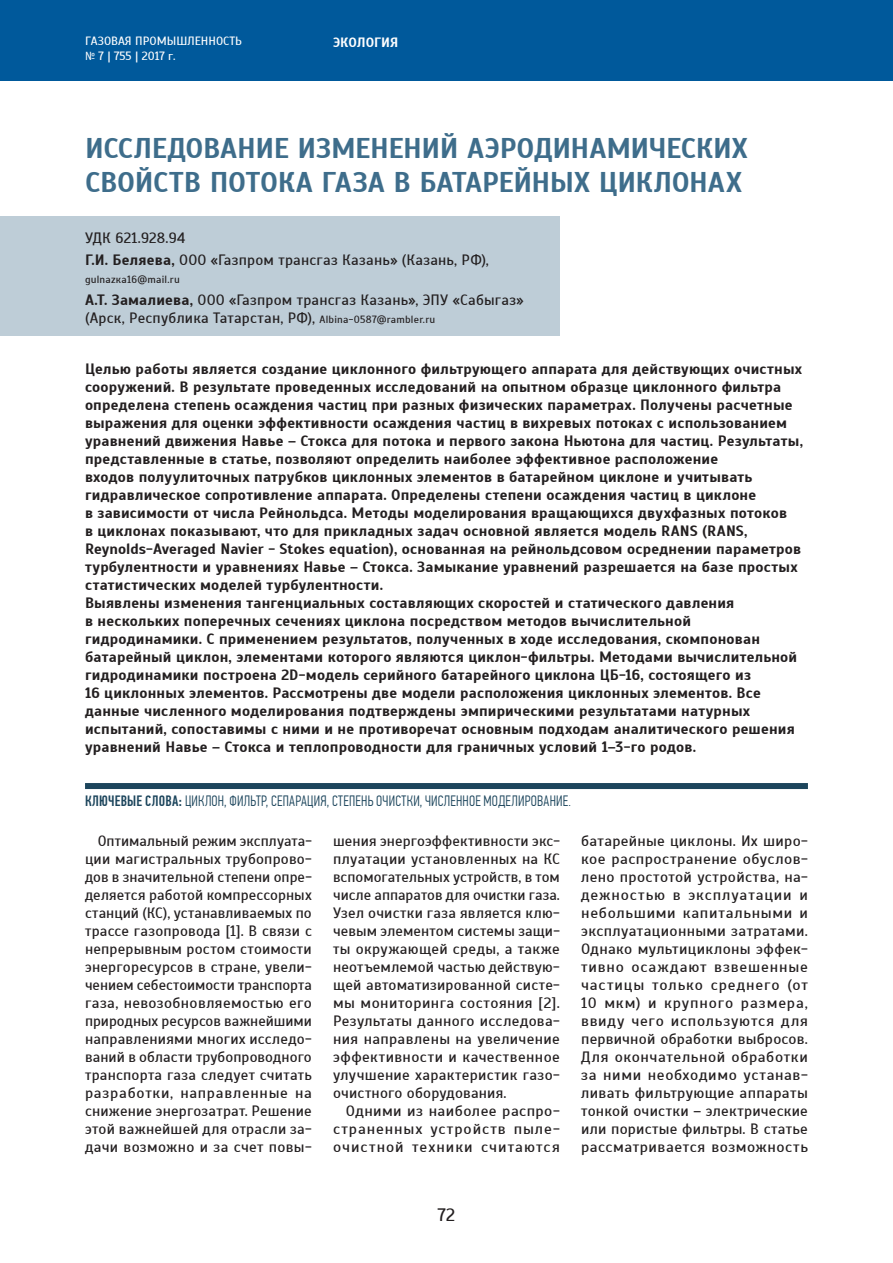
<style>
.page{position:relative;width:893px;height:1263px;background:#fff}
.page>*{position:absolute;margin:0;border:0;box-sizing:border-box;transform-origin:0 0}
.zag{font:700 28.5px/34.2px "Scada";letter-spacing:-.015em;color:#3e6d8b}
.t1{font:18px "Scada";color:#231f20}
.vrez{font:700 15px/18px "Scada";letter-spacing:.01em;color:#231f20}
.text-main{font:15px/18px "Scada";letter-spacing:.02em;color:#231f20;text-align:justify}
.avtor{font:15px/18px "Scada";letter-spacing:.015em;color:#231f20}
.kluch_slova{font:300 15px "PF Din Text Comp Pro";letter-spacing:.015em;color:#1c455c}
.t2{font:700 13.5px "Scada";color:#fff}
.t3{font:12px/14.4px "Scada";color:#fff}
.avtor-2{font:10.5px "Scada";letter-spacing:.02em;color:#231f20}
.s1{font-family:"Officina Sans C"}
.s2{font-weight:700}
.s3{font-size:10.5px}
.s4{font-weight:500}
</style>
<div class="page">
<div style="left:0;top:0;width:893px;height:81px;background:#00599b"></div>
<div style="left:85px;top:783px;width:723px;height:6px;background:#1c455c"></div>
<div style="left:0;top:216px;width:560px;height:120px;background:#becdd7"></div>
<p class="t3" style="left:85px;top:34px;width:158px">ГАЗОВАЯ ПРОМЫШЛЕННОСТЬ <span class="s1">№</span> 7 | 755 | 2017 г.</p>
<p class="t2" style="left:333px;top:34px;width:67px">ЭКОЛОГИЯ</p>
<p class="zag" style="left:85px;top:131px;width:664px">ИССЛЕДОВАНИЕ ИЗМЕНЕНИЙ АЭРОДИНАМИЧЕСКИХ<br>СВОЙСТВ ПОТОКА ГАЗА В БАТАРЕЙНЫХ ЦИКЛОНАХ</p>
<p class="avtor" style="left:85px;top:228px;width:102px">УДК 621.928.94</p>
<p class="avtor" style="left:85px;top:251px;width:405px"><span class="s2">Г.И. Беляева,</span> ООО «Газпром трансгаз Казань» (Казань, РФ),</p>
<p class="avtor-2" style="left:85px;top:273px;width:96px">gulnazкa16@mail.ru</p>
<p class="avtor" style="left:85px;top:291px;width:440px"><span class="s2">А.Т. Замалиева,</span> ООО «Газпром трансгаз Казань», ЭПУ «Сабыгаз» (Арск, Республика Татарстан, РФ), <span class="s3">Albina-0587@rambler.ru</span></p>
<p class="vrez" style="left:85px;top:360px;width:719px">Целью работы является создание циклонного фильтрующего аппарата для действующих очистных сооружений. В результате проведенных исследований на опытном образце циклонного фильтра определена степень осаждения частиц при разных физических параметрах. Получены расчетные выражения для оценки эффективности осаждения частиц в вихревых потоках с использованием уравнений движения Навье – Стокса для потока и первого закона Ньютона для частиц. Результаты, представленные в статье, позволяют определить наиболее эффективное расположение<br>входов полуулиточных патрубков циклонных элементов в батарейном циклоне и учитывать гидравлическое сопротивление аппарата. Определены степени осаждения частиц в циклоне<br>в зависимости от числа Рейнольдса. Методы моделирования вращающихся двухфазных потоков<br>в циклонах показывают, что для прикладных задач основной является модель RANS (RANS, Reynolds-Averaged Navier - Stokes equation), основанная на рейнольдсовом осреднении параметров турбулентности и уравнениях Навье – Стокса. Замыкание уравнений разрешается на базе простых статистических моделей турбулентности.</p>
<p class="vrez" style="left:85px;top:594px;width:714px">Выявлены изменения тангенциальных составляющих скоростей и статического давления<br>в нескольких поперечных сечениях циклона посредством методов вычислительной гидродинамики. С применением результатов, полученных в ходе исследования, скомпонован батарейный циклон, элементами которого являются циклон-фильтры. Методами вычислительной гидродинамики построена 2D-модель серийного батарейного циклона ЦБ-16, состоящего из<br>16 циклонных элементов. Рассмотрены две модели расположения циклонных элементов. Все данные численного моделирования подтверждены эмпирическими результатами натурных испытаний, сопоставимы с ними и не противоречат основным подходам аналитического решения уравнений Навье – Стокса и теплопроводности для граничных условий 1–3-го родов.</p>
<p class="kluch_slova" style="left:85px;top:792px;width:487px"><span class="s4">КЛЮЧЕВЫЕ СЛОВА:</span> ЦИКЛОН, ФИЛЬТР, СЕПАРАЦИЯ, СТЕПЕНЬ ОЧИСТКИ, ЧИСЛЕННОЕ МОДЕЛИРОВАНИЕ.</p>
<p class="text-main" style="left:85px;top:832px;width:228px;text-indent:13px">Оптимальный режим эксплуата&shy;ции магистральных трубопрово&shy;дов в значительной степени опре&shy;деляется работой компрессорных станций (КС), устанавливаемых по трассе газопровода [1]. В связи с непрерывным ростом стоимости энергоресурсов в стране, увели&shy;чением себестоимости транспорта газа, невозобновляемостью его природных ресурсов важнейшими направлениями многих исследо&shy;ваний в области трубопроводного транспорта газа следует считать разработки, направленные на снижение энергозатрат. Решение этой важнейшей для отрасли за&shy;дачи возможно и за счет повы-</p>
<p class="text-main" style="left:333px;top:832px;width:228px">шения энергоэффективности экс&shy;плуатации установленных на КС вспомогательных устройств, в том числе аппаратов для очистки газа.<br>Узел очистки газа является клю&shy;чевым элементом системы защи&shy;ты окружающей среды, а также неотъемлемой частью действую&shy;щей автоматизированной систе&shy;мы мониторинга состояния [2].<br>Результаты данного исследова&shy;ния направлены на увеличение эффективности и качественное улучшение характеристик газо&shy;очистного оборудования.</p>
<p class="text-main" style="left:333px;top:1102px;width:228px;text-indent:13px">Одними из наиболее распро&shy;страненных устройств пыле&shy;очистной техники считаются</p>
<p class="text-main" style="left:581px;top:832px;width:228px">батарейные циклоны. Их широ&shy;кое распространение обуслов&shy;лено простотой устройства, на&shy;дежностью в эксплуатации и небольшими капитальными и эксплуатационными затратами.<br>Однако мультициклоны эффек&shy;тивно осаждают взвешенные частицы только среднего (от 10 мкм) и крупного размера, ввиду чего используются для первичной обработки выбросов.<br>Для окончательной обработки за ними необходимо устанав&shy;ливать фильтрующие аппараты тонкой очистки – электрические или пористые фильтры. В статье рассматривается возможность</p>
<p class="t1" style="left:438px;top:1205px;width:19px">72</p>
</div>
